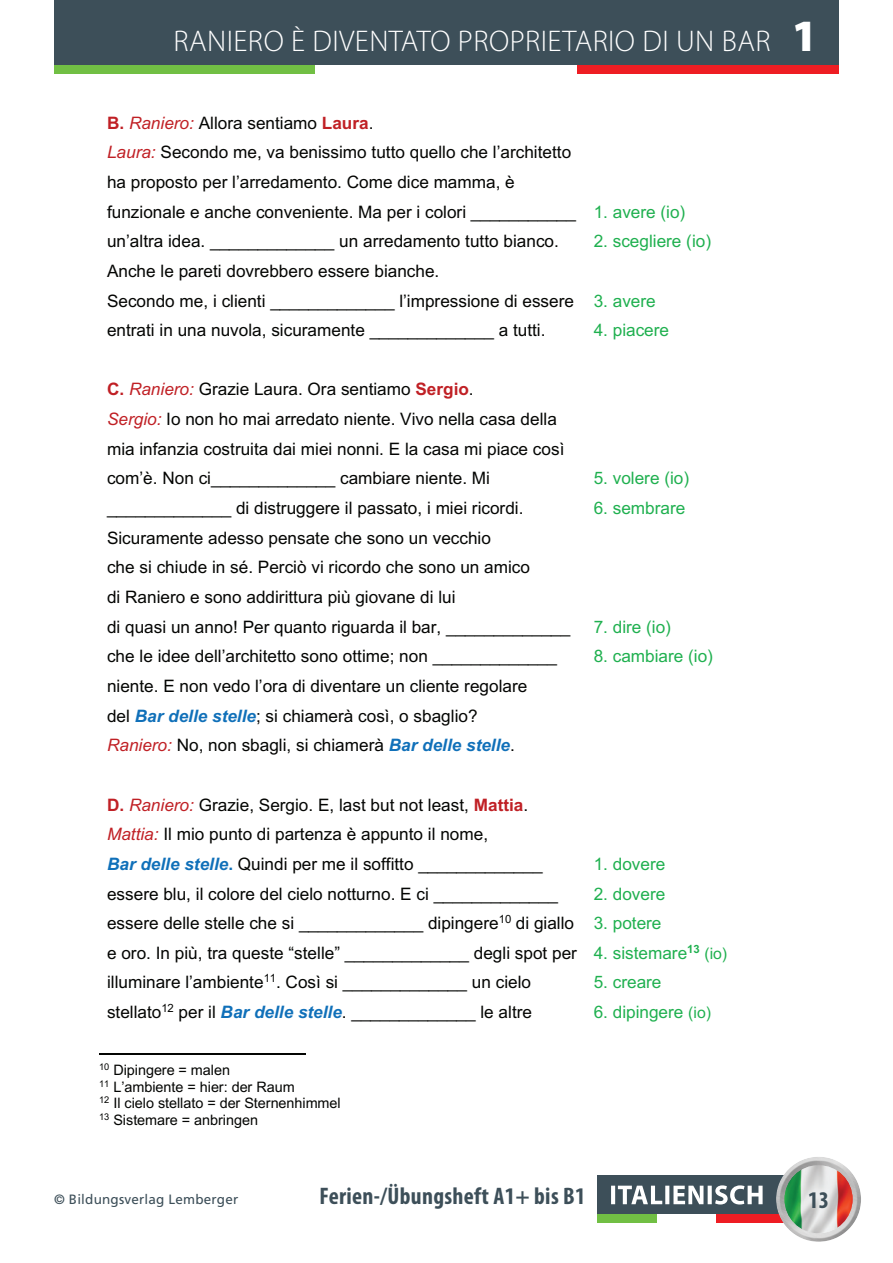
<style>
.page{position:relative;width:893px;height:1263px;background:#fff}
.page>*{position:absolute;margin:0;border:0;box-sizing:border-box;transform-origin:0 0}
.t1{font:300 30px "Myriad Pro";letter-spacing:.015em;color:#fff}
.t2{font:700 condensed 24px "Myriad Pro";letter-spacing:.015em;color:#3d4f59}
.t3{font:17.25px/29.7px "Arial";color:#040503}
.t4{font:17.25px "Arial";color:#1fb04f}
.t5{font:14.4px/16.5px "Arial";letter-spacing:-.005em;color:#040503}
.t6{font:13.5px "Frutiger LT Std";letter-spacing:.015em;color:#3d4f59}
.s1{font-weight:900;font-size:45px}
.s2{font-weight:700;color:#c02025}
.s3{font-style:italic;color:#c02025}
.s4{font-weight:700;font-style:italic;color:#1070b9}
.s5{font-weight:700;color:#1070b9}
.s6{font-size:15.75px}
</style>
<div class="page">
<div style="left:54px;top:0;width:785px;height:65px;background:#3d4f59"></div>
<div style="left:54px;top:65px;width:262px;height:8px;background:#71bf44"></div>
<div style="left:577px;top:65px;width:262px;height:8px;background:#ee1d23"></div>
<div style="left:597px;top:1176px;width:200px;height:38px;background:#3d4f59"></div>
<div style="left:597px;top:1214px;width:60px;height:8px;background:#71bf44"></div>
<div style="left:716px;top:1214px;width:81px;height:8px;background:#ee1d23"></div>
<div style="left:775px;top:1155px;width:89px;height:82px;background:#fff;opacity:.75"></div>
<div style="left:775px;top:1161px;width:89px;height:81px;background:#231f20;opacity:.25"></div>
<svg style="left:611px;top:1185px;width:152px;height:19px"></svg>
<hr style="left:99px;top:1053px;width:206px;height:1px;background:#040503">
<h1 class="t1" style="left:174px;top:25px;width:646px">RANIERO È DIVENTATO PROPRIETARIO DI UN BAR <span class="s1">1</span></h1>
<p class="t3" style="left:107px;top:108px;width:470px"><span class="s2">B.</span> <span class="s3">Raniero:</span> Allora sentiamo <span class="s2">Laura</span>.<br><span class="s3">Laura:</span> Secondo me, va benissimo tutto quello che l’architetto ha proposto per l’arredamento. Come dice mamma, è funzionale e anche conveniente. Ma per i colori ___________ un’altra idea. _____________ un arredamento tutto bianco.<br>Anche le pareti dovrebbero essere bianche.<br>Secondo me, i clienti _____________ l’impressione di essere entrati in una nuvola, sicuramente _____________ a tutti.</p>
<p class="t3" style="left:107px;top:374px;width:465px"><span class="s2">C.</span> <span class="s3">Raniero:</span> Grazie Laura. Ora sentiamo <span class="s2">Sergio</span>.<br><span class="s3">Sergio:</span> Io non ho mai arredato niente. Vivo nella casa della mia infanzia costruita dai miei nonni. E la casa mi piace così com’è. Non ci_____________ cambiare niente. Mi _____________ di distruggere il passato, i miei ricordi.<br>Sicuramente adesso pensate che sono un vecchio<br>che si chiude in sé. Perciò vi ricordo che sono un amico<br>di Raniero e sono addirittura più giovane di lui<br>di quasi un anno! Per quanto riguarda il bar, _____________ che le idee dell’architetto sono ottime; non _____________ niente. E non vedo l’ora di diventare un cliente regolare<br>del <span class="s4">Bar delle stelle</span>; si chiamerà così, o sbaglio?<br><span class="s3">Raniero:</span> No, non sbagli, si chiamerà <span class="s4">Bar delle stelle</span>.</p>
<p class="t4" style="left:594px;top:200px;width:93px">1. avere (io)</p>
<p class="t4" style="left:594px;top:229px;width:119px">2. scegliere (io)</p>
<p class="t4" style="left:594px;top:289px;width:64px">3. avere</p>
<p class="t4" style="left:594px;top:318px;width:77px">4. piacere</p>
<p class="t4" style="left:594px;top:466px;width:97px">5. volere (io)</p>
<p class="t4" style="left:594px;top:496px;width:93px">6. sembrare</p>
<p class="t4" style="left:594px;top:615px;width:79px">7. dire (io)</p>
<p class="t4" style="left:594px;top:644px;width:121px">8. cambiare (io)</p>
<p class="t3" style="left:107px;top:790px;width:471px"><span class="s2">D.</span> <span class="s3">Raniero:</span> Grazie, Sergio. E, last but not least, <span class="s2">Mattia</span>.<br><span class="s3">Mattia:</span> Il mio punto di partenza è appunto il nome,<br><span class="s4">Bar delle stelle</span><span class="s5">.</span> Quindi per me il soffitto _____________ essere blu, il colore del cielo notturno. E ci _____________ essere delle stelle che si _____________ dipingere<sup>10</sup> di giallo e oro. In più, tra queste “stelle” _____________ degli spot per illuminare l’ambiente<sup>11</sup>. Così si _____________ un cielo stellato<sup>12</sup> per il <span class="s4">Bar delle stelle</span>. _____________ le altre</p>
<p class="t4" style="left:594px;top:852px;width:73px">1. dovere</p>
<p class="t4" style="left:594px;top:882px;width:73px">2. dovere</p>
<p class="t4" style="left:594px;top:911px;width:69px">3. potere</p>
<p class="t4" style="left:594px;top:941px;width:135px">4. sistemare<sup>13</sup> <span class="s6">(io)</span></p>
<p class="t4" style="left:594px;top:970px;width:69px">5. creare</p>
<p class="t4" style="left:594px;top:1000px;width:119px">6. dipingere <span class="s6">(io)</span></p>
<p class="t5" style="left:99px;top:1062px;width:243px"><sup>10</sup> Dipingere = malen<br><sup>11</sup> L’ambiente = hier: der Raum<br><sup>12</sup> Il cielo stellato = der Sternenhimmel<br><sup>13</sup> Sistemare = anbringen</p>
<p class="t6" style="left:54px;top:1191px;width:186px">© Bildungsverlag Lemberger</p>
<h2 class="t2" style="left:319px;top:1183px;width:267px">Ferien-/Übungsheft A1+ bis B1</h2>
<h2 class="t2" style="left:808px;top:1187px;width:22px">13</h2>
</div>
